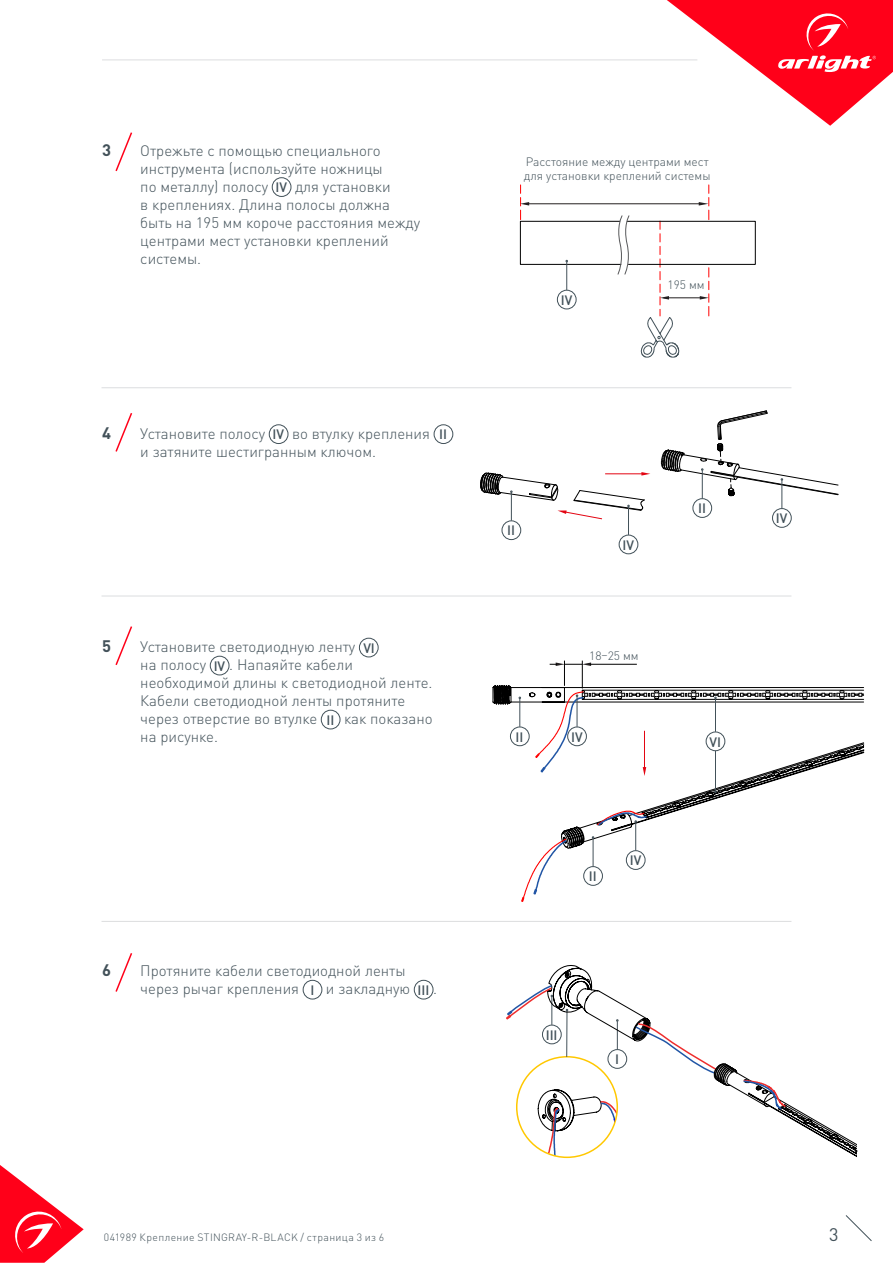
<style>
.page{position:relative;width:893px;height:1263px;background:#fff}
.page>*{position:absolute;margin:0;border:0;box-sizing:border-box;transform-origin:0 0}
.t1{font:18px "DIN Pro";color:#425159}
.t2{font:700 16.5px "DIN Pro";color:#425159}
.t3{font:300 15px/18px "DIN Pro";color:#425159}
.t4{font:500 13.5px "DIN Pro";color:#425159}
.t5{font:300 12px "DIN Pro";color:#425159}
.t6{font:300 10.5px "DIN Pro";letter-spacing:.035em;color:#425159}
</style>
<div class="page">
<svg style="left:0;top:1165px;width:84px;height:98px"></svg>
<svg style="left:845px;top:1215px;width:27px;height:26px"></svg>
<svg style="left:667px;top:0;width:226px;height:126px"></svg>
<hr style="left:102px;top:60px;width:595px;height:1px;background:#dcdddf">
<div style="left:359px;top:638px;width:19px;height:19px;border:1px solid #425159;border-radius:50%"></div>
<div style="left:210px;top:656px;width:19px;height:19px;border:1px solid #425159;border-radius:50%"></div>
<div style="left:321px;top:710px;width:19px;height:19px;border:1px solid #425159;border-radius:50%"></div>
<div style="left:269px;top:425px;width:19px;height:19px;border:1px solid #425159;border-radius:50%"></div>
<div style="left:434px;top:425px;width:19px;height:19px;border:1px solid #425159;border-radius:50%"></div>
<svg style="left:115px;top:626px;width:17px;height:39px"></svg>
<svg style="left:115px;top:413px;width:18px;height:39px"></svg>
<div style="left:303px;top:980px;width:19px;height:19px;border:1px solid #425159;border-radius:50%"></div>
<div style="left:414px;top:980px;width:19px;height:19px;border:1px solid #425159;border-radius:50%"></div>
<div style="left:272px;top:177px;width:19px;height:20px;border:1px solid #425159;border-radius:50%"></div>
<svg style="left:115px;top:953px;width:18px;height:39px"></svg>
<svg style="left:115px;top:132px;width:18px;height:40px"></svg>
<div style="left:520px;top:221px;width:235px;height:44px;border:1px solid #000"></div>
<hr style="left:663px;top:297px;width:39px;height:1px;background:#231f20">
<svg style="left:700px;top:268px;width:9px;height:48px"></svg>
<hr style="left:527px;top:203px;width:174px;height:1px;background:#231f20">
<svg style="left:699px;top:185px;width:10px;height:35px"></svg>
<svg style="left:520px;top:185px;width:9px;height:35px"></svg>
<svg style="left:616px;top:215px;width:16px;height:60px"></svg>
<hr style="left:102px;top:596px;width:689px;height:1px;background:#dcdddf">
<hr style="left:102px;top:387px;width:689px;height:1px;background:#dcdddf">
<hr style="left:102px;top:921px;width:689px;height:1px;background:#dcdddf">
<div style="left:557px;top:290px;width:19px;height:19px;border:1px solid #425159;border-radius:50%"></div>
<div style="left:619px;top:535px;width:19px;height:19px;border:1px solid #425159;border-radius:50%"></div>
<div style="left:502px;top:521px;width:19px;height:19px;border:1px solid #425159;border-radius:50%"></div>
<div style="left:693px;top:498px;width:19px;height:20px;border:1px solid #425159;border-radius:50%"></div>
<div style="left:772px;top:508px;width:19px;height:19px;border:1px solid #425159;border-radius:50%"></div>
<svg style="left:566px;top:260px;width:2px;height:30px"></svg>
<svg style="left:480px;top:472px;width:170px;height:63px"></svg>
<svg style="left:492px;top:661px;width:372px;height:241px"></svg>
<svg style="left:661px;top:410px;width:177px;height:98px"></svg>
<svg style="left:641px;top:221px;width:38px;height:136px"></svg>
<svg style="left:506px;top:965px;width:352px;height:194px"></svg>
<p class="t2" style="left:102px;top:138px;width:10px">3</p>
<p class="t3" style="left:140px;top:140px;width:244px">Отрежьте с помощью специального инструмента (используйте ножницы по металлу) полосу</p>
<p class="t4" style="left:276px;top:178px;width:13px">IV</p>
<p class="t3" style="left:140px;top:176px;width:281px;text-indent:155px">для установки<br>в креплениях. Длина полосы должна быть на 195 мм короче расстояния между центрами мест установки креплений системы.</p>
<p class="t2" style="left:102px;top:421px;width:10px">4</p>
<p class="t3" style="left:140px;top:424px;width:126px">Установите полосу</p>
<p class="t4" style="left:273px;top:425px;width:13px">IV</p>
<p class="t3" style="left:292px;top:424px;width:140px">во втулку крепления</p>
<p class="t4" style="left:439px;top:425px;width:9px">II</p>
<p class="t3" style="left:140px;top:442px;width:237px">и затяните шестигранным ключом.</p>
<p class="t2" style="left:102px;top:635px;width:10px">5</p>
<p class="t3" style="left:140px;top:637px;width:217px">Установите светодиодную ленту</p>
<p class="t4" style="left:363px;top:639px;width:13px">VI</p>
<p class="t3" style="left:140px;top:655px;width:67px">на полосу</p>
<p class="t4" style="left:214px;top:657px;width:13px">IV</p>
<p class="t3" style="left:140px;top:655px;width:294px;text-indent:89px">. Напаяйте кабели необходимой длины к светодиодной ленте.<br>Кабели светодиодной ленты протяните через отверстие во втулке</p>
<p class="t4" style="left:326px;top:711px;width:9px">II</p>
<p class="t3" style="left:344px;top:709px;width:90px">как показано</p>
<p class="t3" style="left:140px;top:727px;width:79px">на рисунке.</p>
<p class="t2" style="left:102px;top:959px;width:10px">6</p>
<p class="t3" style="left:140px;top:961px;width:267px">Протяните кабели светодиодной ленты через рычаг крепления</p>
<p class="t4" style="left:310px;top:981px;width:5px">I</p>
<p class="t3" style="left:326px;top:979px;width:86px">и закладную</p>
<p class="t4" style="left:417px;top:981px;width:13px">III</p>
<p class="t3" style="left:433px;top:979px;width:5px">.</p>
<p class="t5" style="left:526px;top:153px;width:184px">Расстояние между центрами мест</p>
<p class="t5" style="left:524px;top:168px;width:188px">для установки креплений системы</p>
<p class="t4" style="left:561px;top:291px;width:13px">IV</p>
<p class="t5" style="left:667px;top:277px;width:39px">195 мм</p>
<p class="t4" style="left:507px;top:521px;width:9px">II</p>
<p class="t4" style="left:516px;top:727px;width:9px">II</p>
<p class="t4" style="left:622px;top:535px;width:13px">IV</p>
<p class="t5" style="left:589px;top:647px;width:51px">18–25 мм</p>
<p class="t4" style="left:571px;top:727px;width:13px">IV</p>
<p class="t4" style="left:630px;top:851px;width:13px">IV</p>
<p class="t4" style="left:589px;top:867px;width:9px">II</p>
<p class="t4" style="left:698px;top:499px;width:9px">II</p>
<p class="t4" style="left:776px;top:509px;width:13px">IV</p>
<p class="t4" style="left:709px;top:732px;width:13px">VI</p>
<p class="t4" style="left:546px;top:1025px;width:13px">III</p>
<p class="t4" style="left:615px;top:1050px;width:5px">I</p>
<p class="t6" style="left:104px;top:1230px;width:282px">041989 Крепление STINGRAY-R-BLACK / страница 3 из 6</p>
<p class="t1" style="left:829px;top:1222px;width:11px">3</p>
</div>
